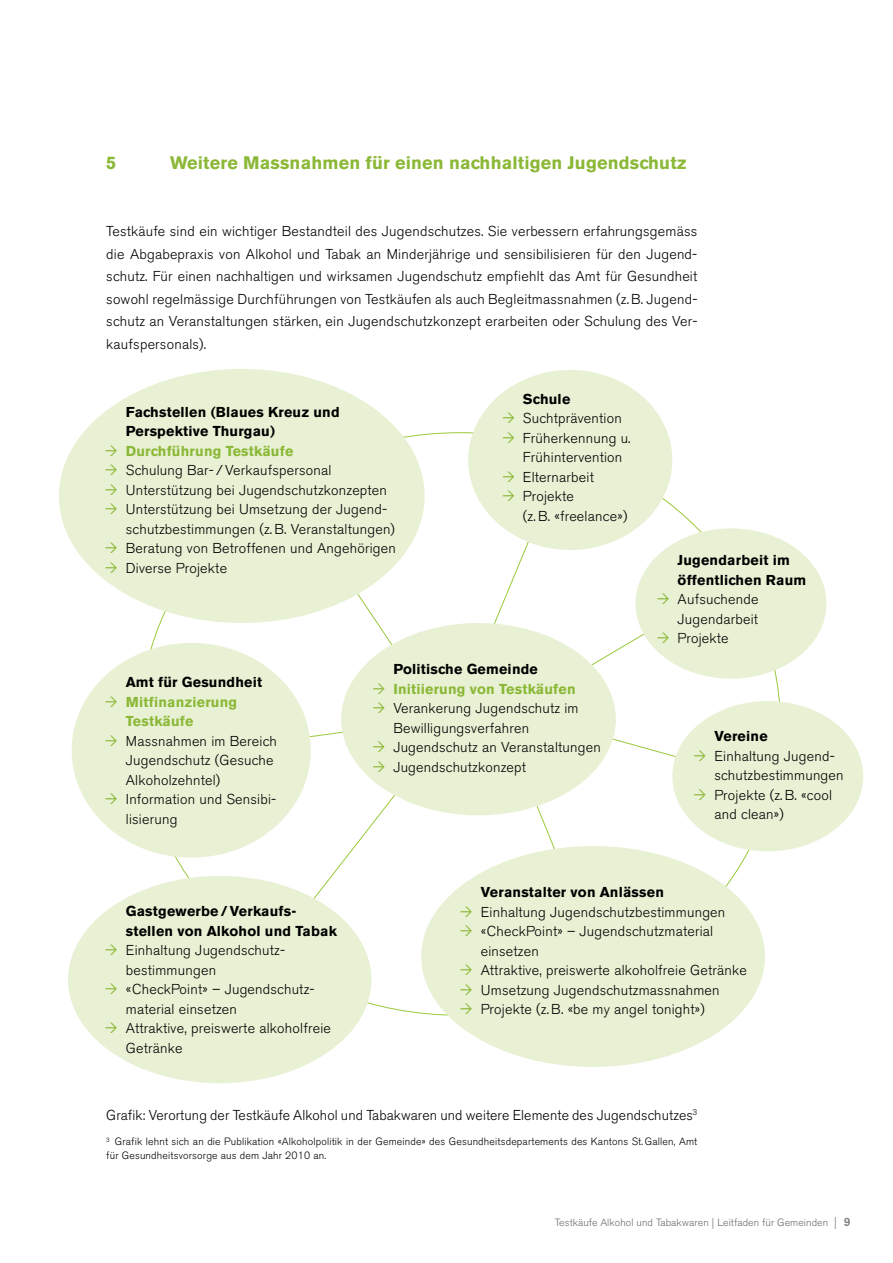
<style>
.page{position:relative;width:893px;height:1263px;background:#fff}
.page>*{position:absolute;margin:0;border:0;box-sizing:border-box;transform-origin:0 0}
.t1{font:700 18px "Akzidenz Grotesk BE";letter-spacing:.01em;color:#8bb836}
.t2{font:300 14.25px/19.5px "Akzidenz Grotesk BE";letter-spacing:.015em;color:#000}
.t3{font:700 14.25px/19.5px "Akzidenz Grotesk BE";letter-spacing:.015em;color:#000}
.t4{font:700 14.25px/19.5px "Akzidenz Grotesk BE";letter-spacing:.015em;color:#8bb836}
.t5{font:300 10.5px/13.5px "Akzidenz Grotesk BE";letter-spacing:.015em;color:#000}
.t6{font:300 10.5px "Akzidenz Grotesk BE";letter-spacing:.005em;color:#6d6e71}
.s1{font-size:12px;color:#808285}
.s2{font-weight:500;font-size:12px;color:#808285}
</style>
<div class="page">
<svg style="left:309px;top:731px;width:35px;height:7px"></svg>
<svg style="left:493px;top:521px;width:42px;height:104px"></svg>
<svg style="left:358px;top:594px;width:36px;height:54px"></svg>
<svg style="left:526px;top:798px;width:31px;height:57px"></svg>
<svg style="left:310px;top:779px;width:96px;height:125px"></svg>
<div style="left:59px;top:369px;width:366px;height:254px;background:#e8f1d4;border-radius:50%"></div>
<div style="left:72px;top:643px;width:239px;height:215px;background:#e8f1d4;border-radius:50%"></div>
<div style="left:341px;top:623px;width:275px;height:192px;background:#e8f1d4;border-radius:50%"></div>
<div style="left:68px;top:876px;width:303px;height:207px;background:#e8f1d4;border-radius:50%"></div>
<div style="left:421px;top:846px;width:344px;height:221px;background:#e8f1d4;border-radius:50%"></div>
<div style="left:468px;top:370px;width:204px;height:180px;background:#e8f1d4;border-radius:50%"></div>
<div style="left:635px;top:528px;width:191px;height:151px;background:#e8f1d4;border-radius:50%"></div>
<div style="left:672px;top:701px;width:191px;height:150px;background:#e8f1d4;border-radius:50%"></div>
<svg style="left:582px;top:624px;width:87px;height:45px"></svg>
<svg style="left:608px;top:737px;width:77px;height:24px"></svg>
<p class="t1" style="left:106px;top:152px;width:12px">5</p>
<p class="t1" style="left:170px;top:152px;width:518px">Weitere Massnahmen für einen nachhaltigen Jugendschutz</p>
<p class="t2" style="left:106px;top:220px;width:593px;line-height:22.5px;text-align:justify">Testkäufe sind ein wichtiger Bestandteil des Jugendschutzes. Sie verbessern erfahrungsgemäss die Abgabepraxis von Alkohol und Tabak an Minderjährige und sensibilisieren für den Jugend&shy;schutz. Für einen nachhaltigen und wirksamen Jugendschutz empfiehlt das Amt für Gesundheit sowohl regelmässige Durchführungen von Testkäufen als auch Begleitmassnahmen (z.B. Jugend&shy;schutz an Veranstaltungen stärken, ein Jugendschutzkonzept erarbeiten oder Schulung des Ver&shy;kaufspersonals).</p>
<p class="t3" style="left:126px;top:402px;width:215px">Fachstellen (Blaues Kreuz und<br>Perspektive Thurgau)</p>
<p class="t4" style="left:126px;top:441px;width:169px">Durchführung Testkäufe</p>
<p class="t2" style="left:126px;top:461px;width:272px">Schulung Bar- / Verkaufspersonal Unterstützung bei Jugendschutzkonzepten Unterstützung bei Umsetzung der Jugend&shy;schutzbestimmungen (z.B. Veranstaltungen)<br>Beratung von Betroffenen und Angehörigen Diverse Projekte</p>
<p class="t3" style="left:523px;top:389px;width:49px">Schule</p>
<p class="t2" style="left:523px;top:409px;width:109px">Suchtprävention<br>Früherkennung u.<br>Frühintervention<br>Elternarbeit<br>Projekte<br>(z.B. «freelance»)</p>
<p class="t3" style="left:126px;top:672px;width:138px">Amt für Gesundheit</p>
<p class="t4" style="left:126px;top:692px;width:113px">Mitfinanzierung<br>Testkäufe</p>
<p class="t2" style="left:126px;top:731px;width:152px">Massnahmen im Bereich<br>Jugendschutz (Gesuche<br>Alkoholzehntel)<br>Information und Sensibi&shy;lisierung</p>
<p class="t3" style="left:393px;top:660px;width:146px">Politische Gemeinde</p>
<p class="t4" style="left:393px;top:679px;width:184px">Initiierung von Testkäufen</p>
<p class="t2" style="left:393px;top:699px;width:209px">Verankerung Jugendschutz im<br>Bewilligungsverfahren<br>Jugendschutz an Veranstaltungen<br>Jugendschutzkonzept</p>
<p class="t3" style="left:678px;top:550px;width:130px">Jugendarbeit im öffentlichen Raum</p>
<p class="t2" style="left:678px;top:590px;width:82px;text-align:justify">Aufsuchende Jugendarbeit Projekte</p>
<p class="t3" style="left:714px;top:726px;width:55px">Vereine</p>
<p class="t2" style="left:714px;top:746px;width:131px">Einhaltung Jugend&shy;schutzbestimmungen<br>Projekte (z.B. «cool and clean»)</p>
<p class="t3" style="left:126px;top:901px;width:213px">Gastgewerbe /Verkaufs&shy;stellen von Alkohol und Tabak</p>
<p class="t2" style="left:126px;top:941px;width:207px">Einhaltung Jugendschutz&shy;bestimmungen<br>«CheckPoint» – Jugendschutz&shy;material einsetzen<br>Attraktive, preiswerte alkoholfreie<br>Getränke</p>
<p class="t3" style="left:481px;top:882px;width:185px">Veranstalter von Anlässen</p>
<p class="t2" style="left:481px;top:902px;width:268px">Einhaltung Jugendschutzbestimmungen «CheckPoint» – Jugendschutzmaterial einsetzen<br>Attraktive, preiswerte alkoholfreie Getränke Umsetzung Jugendschutzmassnahmen Projekte (z.B. «be my angel tonight»)</p>
<p class="t2" style="left:106px;top:1106px;width:593px">Grafik: Verortung der Testkäufe Alkohol und Tabakwaren und weitere Elemente des Jugendschutzes<sup>3</sup></p>
<p class="t5" style="left:106px;top:1135px;width:593px"><sup>3</sup> Grafik lehnt sich an die Publikation «Alkoholpolitik in der Gemeinde» des Gesundheitsdepartements des Kantons St. Gallen, Amt für Gesundheitsvorsorge aus dem Jahr 2010 an.</p>
<p class="t6" style="left:555px;top:1217px;width:297px">Testkäufe Alkohol und Tabakwaren | Leitfaden für Gemeinden <span class="s1">|</span> <span class="s2">9</span></p>
</div>
